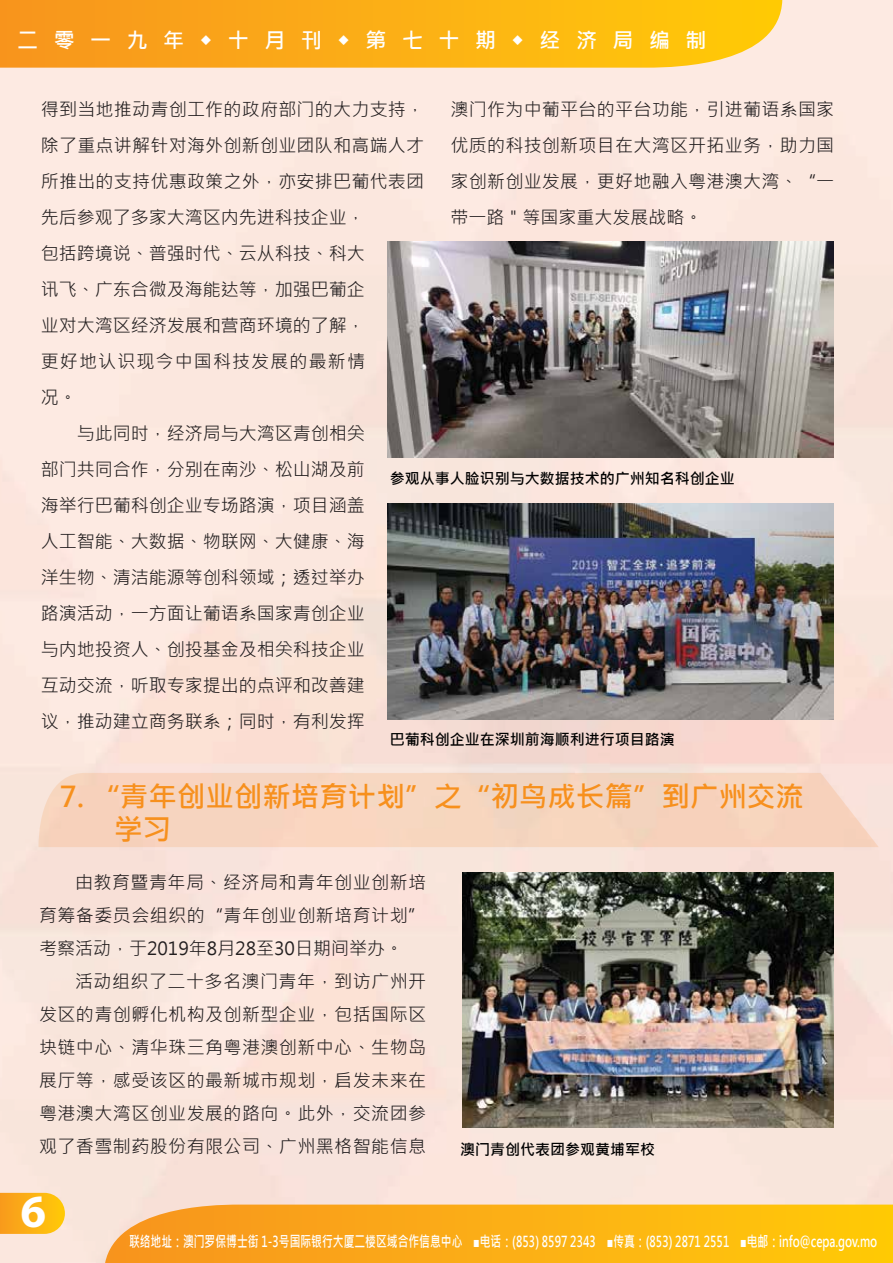
<style>
.page{position:relative;width:893px;height:1263px;background:#fff}
.page>*{position:absolute;margin:0;border:0;box-sizing:border-box;transform-origin:0 0}
.t1{font:700 46.35px "Myriad Pro";color:#fff}
.t2{font:700 28.5px/33px "Microsoft Jheng Hei";color:#f7901d}
.t3{font:700 21px "Microsoft Jheng Hei";letter-spacing:.74em;color:#fff}
.t4{font:18px/33px "Microsoft Jheng Hei";color:#221e1f;text-align:justify}
.t5{font:18px "Microsoft Jheng Hei";letter-spacing:.065em;color:#221e1f}
.t6{font:700 15px "Microsoft Jheng Hei";color:#fff;scale:.72 1}
.t7{font:700 15px "Microsoft Jheng Hei";color:#000}
</style>
<div class="page">
<img style="left:0;top:0;width:893px;height:1263px">
<svg style="left:0;top:0;width:782px;height:68px;background:#fbb01c"></svg>
<svg style="left:105px;top:1204px;width:788px;height:59px;background:#fbb11c"></svg>
<svg style="left:0;top:1193px;width:65px;height:41px;background:#fbb422"></svg>
<img style="left:388px;top:242px;width:445px;height:215px">
<img style="left:388px;top:504px;width:445px;height:216px">
<img style="left:462px;top:872px;width:371px;height:255px">
<div style="left:38px;top:773px;width:841px;height:74px;background:#f7d4be"></div>
<p class="t3" style="left:17px;top:27px;width:691px">二零一九年◆十月刊◆第七十期◆经济局编制</p>
<p class="t4" style="left:41px;top:92px;width:385px">得到当地推动青创工作的政府部门的大力支持，</p>
<p class="t4" style="left:41px;top:128px;width:385px">除了重点讲解针对海外创新创业团队和高端人才</p>
<p class="t4" style="left:41px;top:164px;width:385px">所推出的支持优惠政策之外，亦安排巴葡代表团</p>
<p class="t4" style="left:41px;top:200px;width:325px">先后参观了多家大湾区内先进科技企业，</p>
<p class="t4" style="left:41px;top:236px;width:325px">包括跨境说、普强时代、云从科技、科大</p>
<p class="t4" style="left:41px;top:272px;width:325px">讯飞、广东合微及海能达等，加强巴葡企</p>
<p class="t4" style="left:41px;top:308px;width:325px">业对大湾区经济发展和营商环境的了解，</p>
<p class="t5" style="left:41px;top:350px;width:326px">更好地认识现今中国科技发展的最新情</p>
<p class="t4" style="left:41px;top:380px;width:37px">况。</p>
<p class="t4" style="left:77px;top:416px;width:289px">与此同时，经济局与大湾区青创相关</p>
<p class="t4" style="left:41px;top:452px;width:325px">部门共同合作，分别在南沙、松山湖及前</p>
<p class="t4" style="left:41px;top:488px;width:325px">海举行巴葡科创企业专场路演，项目涵盖</p>
<p class="t4" style="left:41px;top:524px;width:325px">人工智能、大数据、物联网、大健康、海</p>
<p class="t4" style="left:41px;top:560px;width:325px">洋生物、清洁能源等创科领域；透过举办</p>
<p class="t4" style="left:41px;top:596px;width:325px">路演活动，一方面让葡语系国家青创企业</p>
<p class="t4" style="left:41px;top:632px;width:325px">与内地投资人、创投基金及相关科技企业</p>
<p class="t4" style="left:41px;top:668px;width:325px">互动交流，听取专家提出的点评和改善建</p>
<p class="t4" style="left:41px;top:704px;width:325px">议，推动建立商务联系；同时，有利发挥</p>
<p class="t4" style="left:450px;top:91px;width:385px;line-height:36px">澳门作为中葡平台的平台功能，引进葡语系国家优质的科技创新项目在大湾区开拓业务，助力国家创新创业发展，更好地融入粤港澳大湾、“一带一路＂等国家重大发展战略。</p>
<p class="t7" style="left:390px;top:469px;width:346px">参观从事人脸识别与大数据技术的广州知名科创企业</p>
<p class="t7" style="left:390px;top:730px;width:286px">巴葡科创企业在深圳前海顺利进行项目路演</p>
<h2 class="t2" style="left:114px;top:780px;width:691px;text-indent:-54px">7. “青年创业创新培育计划”之“初鸟成长篇”到广州交流学习</h2>
<p class="t4" style="left:39px;top:866px;width:389px;text-indent:36px">由教育暨青年局、经济局和青年创业创新培育筹备委员会组织的“青年创业创新培育计划”考察活动，于2019年8月28至30日期间举办。</p>
<p class="t4" style="left:39px;top:965px;width:389px;text-indent:36px">活动组织了二十多名澳门青年，到访广州开发区的青创孵化机构及创新型企业，包括国际区块链中心、清华珠三角粤港澳创新中心、生物岛展厅等，感受该区的最新城市规划，启发未来在粤港澳大湾区创业发展的路向。此外，交流团参观了香雪制药股份有限公司、广州黑格智能信息</p>
<h1 class="t1" style="left:20px;top:1181px;width:27px">6</h1>
<p class="t7" style="left:460px;top:1139px;width:196px">澳门青创代表团参观黄埔军校</p>
<p class="t6" style="left:129px;top:1232px;width:1041px">联络地址：澳门罗保博士街 1-3号国际银行大厦二楼区域合作信息中心　■电话：(853) 8597 2343　■传真：(853) 2871 2551　■电邮：info@cepa.gov.mo</p>
</div>
